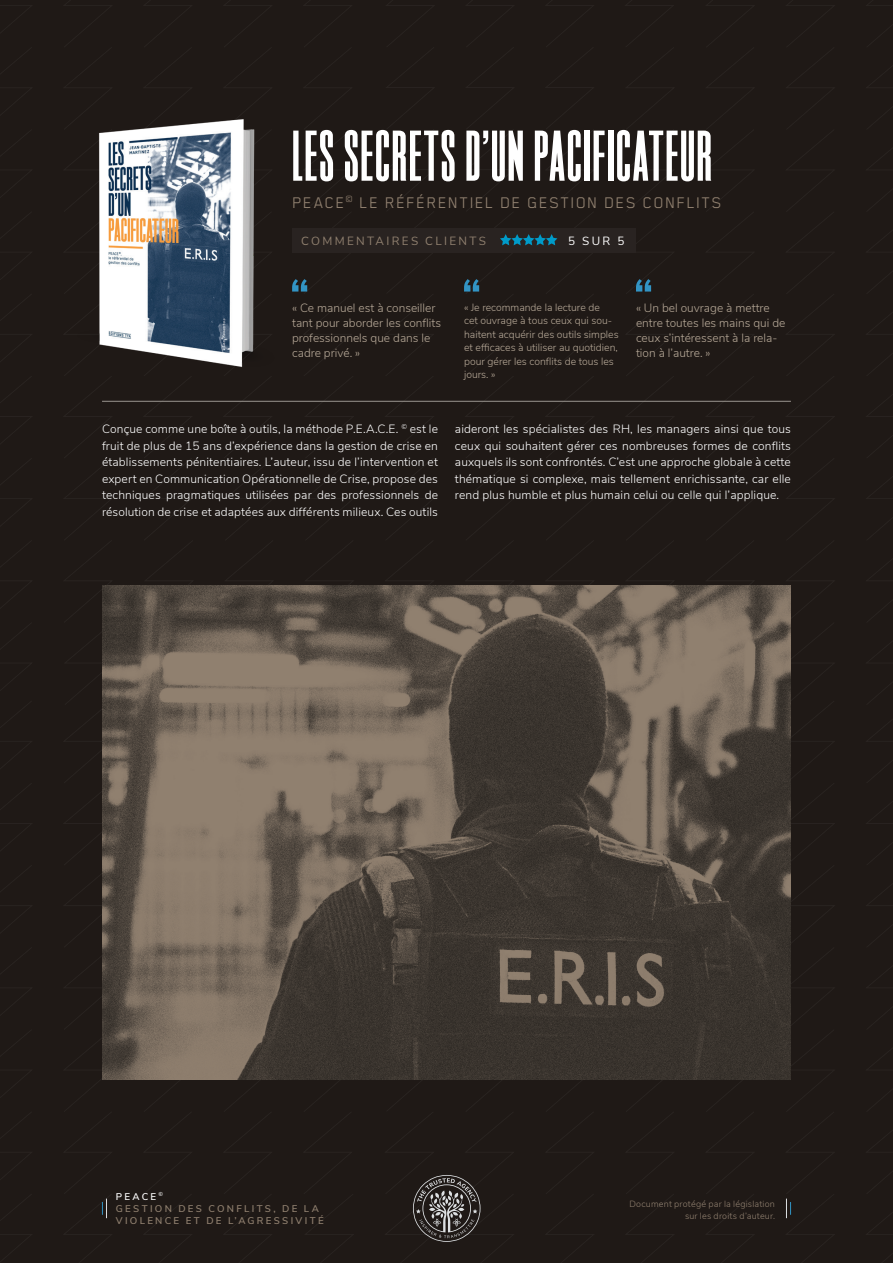
<style>
.page{position:relative;width:893px;height:1263px;background:#fff}
.page>*{position:absolute;margin:0;border:0;box-sizing:border-box;transform-origin:0 0}
.t1{font:800 69.6px "ES Nein";letter-spacing:.025em;color:#fff}
.t2{font:18px "Blender";letter-spacing:.085em;color:#90806f}
.t3{font:300 12px/16.5px "Nunito Sans";letter-spacing:.01em;color:#fff;text-align:justify}
.t4{font:300 12px/15px "Nunito Sans";color:#b6a897}
.t5{font:11.7px "Nunito Sans";letter-spacing:.2em;color:#90806f}
.t6{font:11.7px "Nunito Sans";color:#fff}
.t7{font:300 10.5px/13.5px "Nunito Sans";color:#b6a897}
.t8{font:600 9.75px/12px "Nunito Sans";letter-spacing:.235em;color:#90806f}
.t9{font:300 9px/11.2px "Nunito Sans";letter-spacing:.02em;color:#90806f;text-align:right}
.s1{color:#fff}
</style>
<div class="page">
<div style="left:354px;top:706px;width:539px;height:557px;background:#1f1916"></div>
<div style="left:0;top:706px;width:354px;height:557px;background:#1f1916"></div>
<div style="left:384px;top:1080px;width:291px;height:32px;background:#1f1916"></div>
<div style="left:354px;top:0;width:539px;height:706px;background:#1f1916"></div>
<div style="left:0;top:0;width:354px;height:706px;background:#1f1916"></div>
<div style="left:384px;top:0;width:291px;height:295px;background:#1f1916"></div>
<svg style="left:102px;top:1198px;width:5px;height:20px"></svg>
<svg style="left:786px;top:1198px;width:5px;height:20px"></svg>
<div style="left:292px;top:228px;width:344px;height:25px;background:#292321"></div>
<svg style="left:292px;top:279px;width:15px;height:13px"></svg>
<svg style="left:464px;top:279px;width:15px;height:13px"></svg>
<svg style="left:636px;top:279px;width:15px;height:13px"></svg>
<img style="left:65px;top:111px;width:212px;height:277px">
<hr style="left:102px;top:401px;width:689px;height:1px;background:#9a958f">
<svg style="left:500px;top:234px;width:57px;height:11px"></svg>
<img style="left:102px;top:586px;width:689px;height:494px">
<h1 class="t1" style="left:292px;top:120px;width:421px">LES SECRETS D’UN PACIFICATEUR</h1>
<h2 class="t2" style="left:292px;top:194px;width:431px">PEACE<sup>©</sup> LE RÉFÉRENTIEL DE GESTION DES CONFLITS</h2>
<p class="t5" style="left:301px;top:233px;width:186px">COMMENTAIRES CLIENTS</p>
<p class="t6" style="left:568px;top:233px;width:58px">5 SUR 5</p>
<p class="t4" style="left:292px;top:300px;width:150px">« Ce manuel est à conseiller tant pour aborder les conflits professionnels que dans le cadre privé. »</p>
<p class="t7" style="left:464px;top:300px;width:156px">« Je recommande la lecture de<br>cet ouvrage à tous ceux qui sou&shy;haitent acquérir des outils simples et efficaces à utiliser au quotidien, pour gérer les conflits de tous les jours. »</p>
<p class="t4" style="left:636px;top:300px;width:151px">« Un bel ouvrage à mettre entre toutes les mains qui de ceux s’intéressent à la rela&shy;tion à l’autre. »</p>
<p class="t3" style="left:102px;top:420px;width:337px">Conçue comme une boîte à outils, la méthode P.E.A.C.E. <sup>©</sup> est le fruit de plus de 15 ans d’expérience dans la gestion de crise en établissements pénitentiaires. L’auteur, issu de l’intervention et expert en Communication Opérationnelle de Crise, propose des techniques pragmatiques utilisées par des professionnels de résolution de crise et adaptées aux différents milieux. Ces outils</p>
<p class="t3" style="left:455px;top:420px;width:337px">aideront les spécialistes des RH, les managers ainsi que tous ceux qui souhaitent gérer ces nombreuses formes de conflits auxquels ils sont confrontés. C’est une approche globale à cette thématique si complexe, mais tellement enrichissante, car elle rend plus humble et plus humain celui ou celle qui l’applique.</p>
<p class="t8" style="left:116px;top:1189px;width:209px"><span class="s1">PEACE</span> <sup>©<br></sup>GESTION DES CONFLITS, DE LA<br>VIOLENCE ET DE L’AGRESSIVITÉ</p>
<p class="t9" style="left:629px;top:1198px;width:147px">Document protégé par la législation sur les droits d’auteur.</p>
</div>
